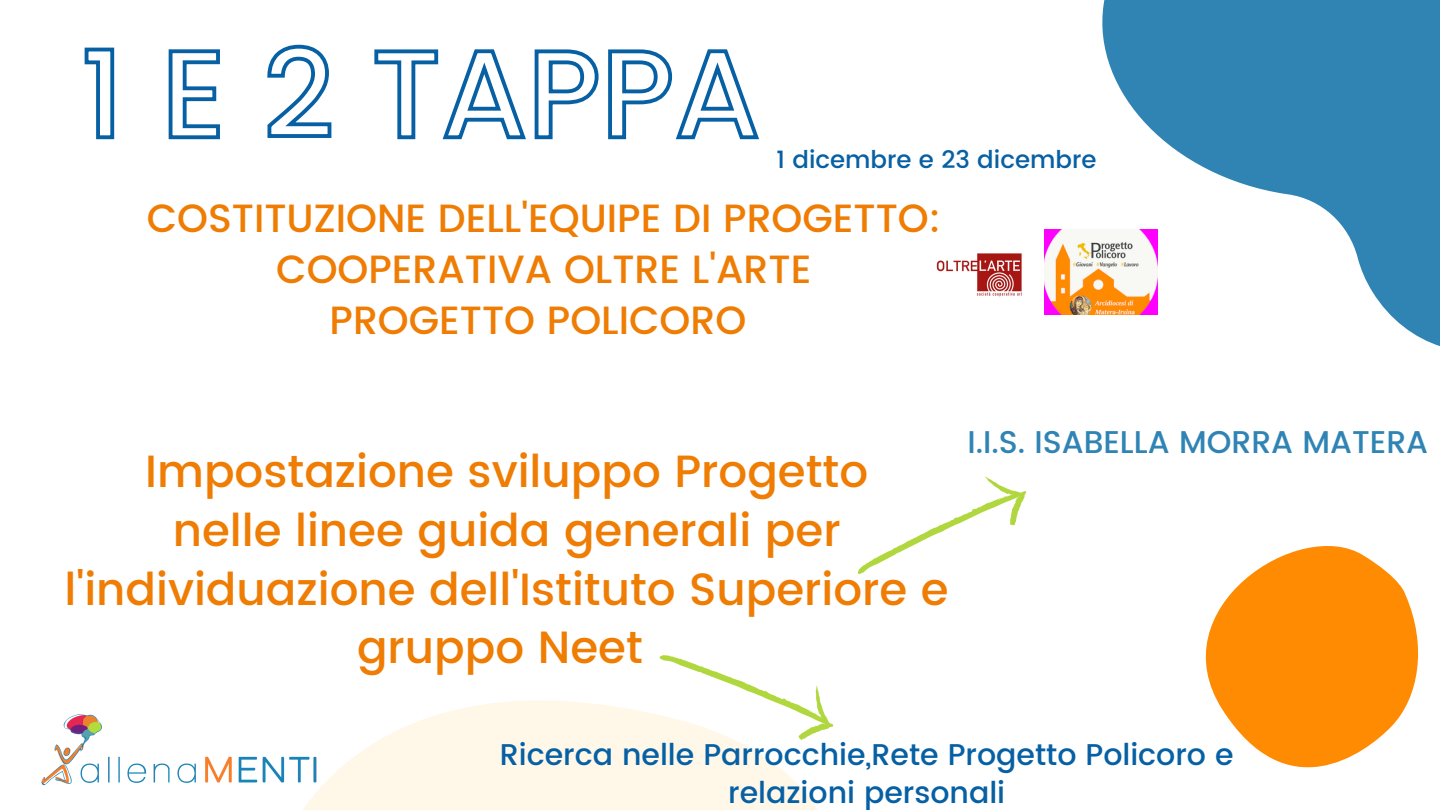
<style>
.page{position:relative;width:1440px;height:810px;background:#fff}
.page>*{position:absolute;margin:0;border:0;box-sizing:border-box;transform-origin:0 0}
.t1{font:500 45.1px/58.6px "Poppins";color:#ef7c03;text-align:center}
.t2{font:500 39.4px/50.9px "Poppins";color:#ef7c03;text-align:center}
.t3{font:500 31.4px "Poppins";color:#2f84b4}
.t4{font:500 30px/38.2px "Poppins";color:#0660a3;text-align:center}
.t5{font:500 24.4px "Poppins";color:#0660a3}
</style>
<div class="page">
<svg style="left:1044px;top:0;width:396px;height:346px;fill:#2f84b4"></svg>
<svg style="left:336px;top:700px;width:482px;height:110px;fill:#fff8e9"></svg>
<svg style="left:1205px;top:546px;width:214px;height:222px;fill:#ff8b03"></svg>
<img style="left:41px;top:714px;width:295px;height:96px">
<img style="left:1044px;top:229px;width:114px;height:85px">
<img style="left:936px;top:253px;width:86px;height:44px">
<svg style="left:857px;top:476px;width:169px;height:98px"></svg>
<svg style="left:84px;top:44px;width:675px;height:96px"></svg>
<svg style="left:657px;top:655px;width:177px;height:94px"></svg>
<p class="t5" style="left:777px;top:146px;width:321px">1 dicembre e 23 dicembre</p>
<p class="t2" style="left:147px;top:193px;width:796px">COSTITUZIONE DELL'EQUIPE DI PROGETTO:<br>COOPERATIVA OLTRE L'ARTE<br>PROGETTO POLICORO</p>
<p class="t1" style="left:65px;top:443px;width:886px">Impostazione sviluppo Progetto<br>nelle linee guida generali per l'individuazione dell'Istituto Superiore e gruppo Neet</p>
<p class="t3" style="left:967px;top:424px;width:462px">I.I.S. ISABELLA MORRA MATERA</p>
<p class="t4" style="left:500px;top:736px;width:735px">Ricerca nelle Parrocchie,Rete Progetto Policoro e relazioni personali</p>
</div>
